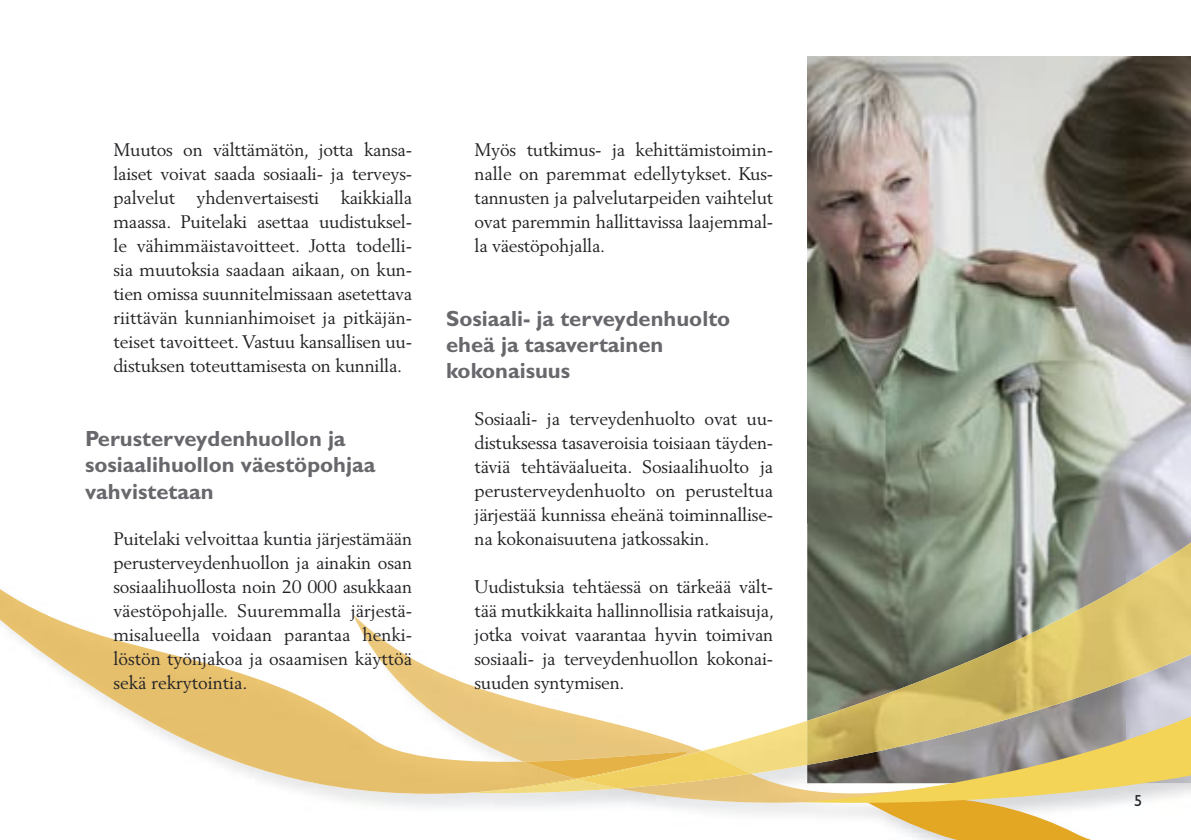
<style>
.page{position:relative;width:1191px;height:840px;background:#fff}
.page>*{position:absolute;margin:0;border:0;box-sizing:border-box;transform-origin:0 0}
.t1{font:700 22px/26px "Gill Sans Std";color:#68676c}
.t2{font:18px/24px "Berling LT Std";letter-spacing:-.01em;color:#212125;text-align:justify}
.t3{font:16px "Gill Sans Std";color:#212125}
</style>
<div class="page">
<img style="left:807px;top:57px;width:384px;height:449px">
<img style="left:0;top:588px;width:353px;height:205px">
<img style="left:353px;top:614px;width:449px;height:188px">
<img style="left:523px;top:751px;width:55px;height:27px">
<img style="left:702px;top:720px;width:100px;height:53px">
<img style="left:578px;top:788px;width:40px;height:4px">
<img style="left:469px;top:778px;width:109px;height:14px">
<img style="left:578px;top:750px;width:173px;height:38px">
<img style="left:576px;top:759px;width:88px;height:20px">
<svg style="left:802px;top:506px;width:389px;height:300px;background:#8b8d79"></svg>
<svg style="left:862px;top:547px;width:329px;height:292px;background:#bbb081"></svg>
<p class="t2" style="left:113px;top:137px;width:300px">Muutos on välttämätön, jotta kansa&shy;laiset voivat saada sosiaali- ja terveys&shy;palvelut yhdenvertaisesti kaikkialla maassa. Puitelaki asettaa uudistuksel&shy;le vähimmäistavoitteet. Jotta todelli&shy;sia muutoksia saadaan aikaan, on kun&shy;tien omissa suunnitelmissaan asetettava riittävän kunnianhimoiset ja pitkäjän&shy;teiset tavoitteet. Vastuu kansallisen uu&shy;distuksen toteuttamisesta on kunnilla.</p>
<p class="t1" style="left:85px;top:425px;width:292px">Perusterveydenhuollon ja sosiaalihuollon väestöpohjaa vahvistetaan</p>
<p class="t2" style="left:113px;top:526px;width:300px">Puitelaki velvoittaa kuntia järjestämään perusterveydenhuollon ja ainakin osan sosiaalihuollosta noin 20 000 asukkaan väestöpohjalle. Suuremmalla järjestä&shy;misalueella voidaan parantaa henki&shy;löstön työnjakoa ja osaamisen käyttöä sekä rekrytointia.</p>
<p class="t2" style="left:474px;top:137px;width:300px">Myös tutkimus- ja kehittämistoimin&shy;nalle on paremmat edellytykset. Kus&shy;tannusten ja palvelutarpeiden vaihtelut ovat paremmin hallittavissa laajemmal&shy;la väestöpohjalla.</p>
<p class="t1" style="left:446px;top:305px;width:286px">Sosiaali- ja terveydenhuolto eheä ja tasavertainen kokonaisuus</p>
<p class="t2" style="left:474px;top:406px;width:300px">Sosiaali- ja terveydenhuolto ovat uu&shy;distuksessa tasaveroisia toisiaan täyden&shy;täviä tehtäväalueita. Sosiaalihuolto ja perusterveydenhuolto on perusteltua järjestää kunnissa eheänä toiminnallise&shy;na kokonaisuutena jatkossakin.</p>
<p class="t2" style="left:474px;top:574px;width:301px">Uudistuksia tehtäessä on tärkeää vält&shy;tää mutkikkaita hallinnollisia ratkaisuja, jotka voivat vaarantaa hyvin toimivan sosiaali- ja terveydenhuollon kokonai&shy;suuden syntymisen.</p>
<p class="t3" style="left:1134px;top:790px;width:9px">5</p>
</div>
